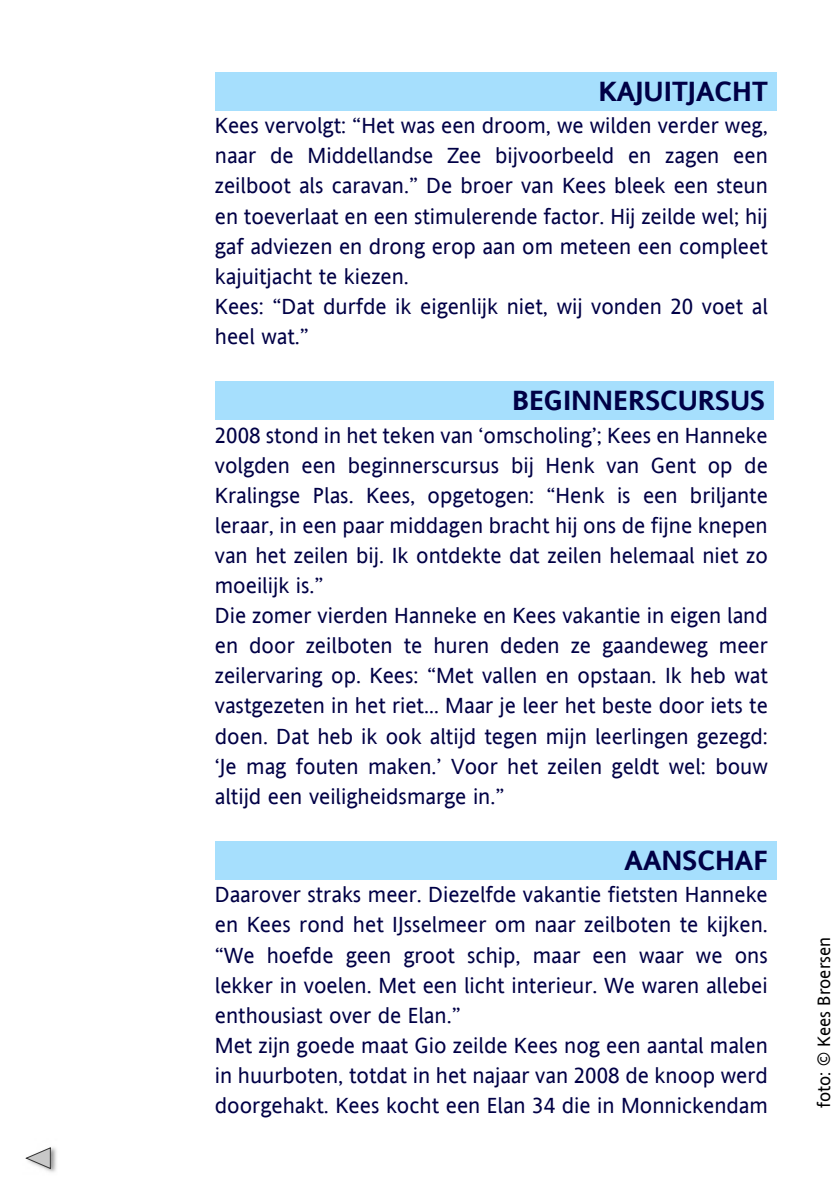
<style>
.page{position:relative;width:840px;height:1191px;background:#fff}
.page>*{position:absolute;margin:0;border:0;box-sizing:border-box;transform-origin:0 0}
.t1{font:700 28px "Andale Sans";color:#000046}
.t2{font:22px/30px "Andale Sans";color:#000046}
.t3{font:18px "Andale Sans";color:#000}
</style>
<div class="page">
<div style="left:215px;top:72px;width:561px;height:38px;background:#a6dffd"></div>
<div style="left:215px;top:381px;width:558px;height:38px;background:#a6dffd"></div>
<div style="left:215px;top:841px;width:561px;height:38px;background:#a6dffd"></div>
<img style="left:44px;top:1147px;width:13px;height:25px">
<svg style="left:25px;top:1147px;width:27px;height:22px"></svg>
<p class="t1" style="left:598px;top:81px;width:171px">KAJUITJACHT</p>
<p class="t2" style="left:215px;top:112px;width:554px">Kees vervolgt: “Het was een droom, we wilden verder weg, naar de Middellandse Zee bijvoorbeeld en zagen een zeilboot als caravan.” De broer van Kees bleek een steun en toeverlaat en een stimulerende factor. Hij zeilde wel; hij gaf adviezen en drong erop aan om meteen een compleet kajuitjacht te kiezen.<br>Kees: “Dat durfde ik eigenlijk niet, wij vonden 20 voet al heel wat.”</p>
<p class="t1" style="left:512px;top:390px;width:254px">BEGINNERSCURSUS</p>
<p class="t2" style="left:215px;top:422px;width:554px">2008 stond in het teken van ‘omscholing’; Kees en Hanneke volgden een beginnerscursus bij Henk van Gent op de Kralingse Plas. Kees, opgetogen: “Henk is een briljante leraar, in een paar middagen bracht hij ons de fijne knepen van het zeilen bij. Ik ontdekte dat zeilen helemaal niet zo moeilijk is.”<br>Die zomer vierden Hanneke en Kees vakantie in eigen land en door zeilboten te huren deden ze gaandeweg meer zeilervaring op. Kees: “Met vallen en opstaan. Ik heb wat vastgezeten in het riet… Maar je leer het beste door iets te doen. Dat heb ik ook altijd tegen mijn leerlingen gezegd: ‘Je mag fouten maken.’ Voor het zeilen geldt wel: bouw altijd een veiligheidsmarge in.”</p>
<p class="t1" style="left:624px;top:849px;width:145px">AANSCHAF</p>
<p class="t2" style="left:215px;top:881px;width:554px">Daarover straks meer. Diezelfde vakantie fietsten Hanneke en Kees rond het IJsselmeer om naar zeilboten te kijken. “We hoefde geen groot schip, maar een waar we ons lekker in voelen. Met een licht interieur. We waren allebei enthousiast over de Elan.”<br>Met zijn goede maat Gio zeilde Kees nog een aantal malen in huurboten, totdat in het najaar van 2008 de knoop werd doorgehakt. Kees kocht een Elan 34 die in Monnickendam</p>
<p class="t3" style="left:816px;top:1108px;width:173px;rotate:-90deg">foto: © Kees Broersen</p>
</div>
